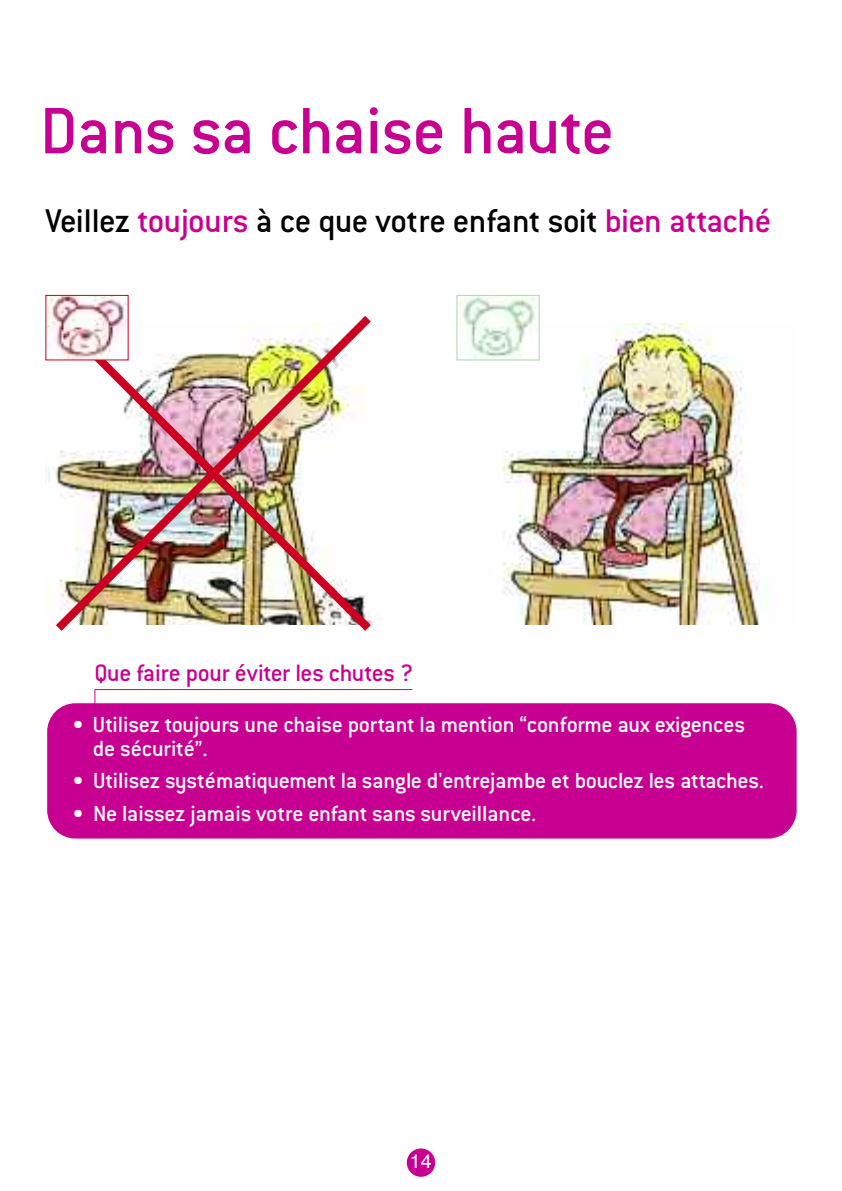
<style>
.page{position:relative;width:842px;height:1191px;background:#fff}
.page>*{position:absolute;margin:0;border:0;box-sizing:border-box;transform-origin:0 0}
.t1{font:500 72px "Conduit ITC";letter-spacing:-.015em;color:#c80092}
.t2{font:500 36px "Conduit ITC";letter-spacing:-.015em;color:#000}
.t3{font:500 26px "Conduit ITC";letter-spacing:-.015em;color:#c80092}
.t4{font:500 24px/24px "Conduit ITC";letter-spacing:-.015em;color:#fff}
.t5{font:19.6px "Helvetica";color:#fff}
.s1{color:#c80092}
</style>
<div class="page">
<hr style="left:94px;top:689px;width:1px;height:34px;background:#c80092">
<img style="left:456px;top:324px;width:304px;height:300px">
<div style="left:47px;top:703px;width:750px;height:135px;background:#c80092;border-radius:28px"></div>
<hr style="left:95px;top:689px;width:317px;height:1px;background:#c80092">
<img style="left:458px;top:297px;width:80px;height:61px">
<div style="left:456px;top:295px;width:84px;height:65px;border:1px solid #add8ae"></div>
<img style="left:47px;top:316px;width:326px;height:315px">
<img style="left:47px;top:297px;width:80px;height:61px">
<div style="left:407px;top:1148px;width:28px;height:28px;background:#c80092;border-radius:50%"></div>
<h1 class="t1" style="left:40px;top:108px;width:576px">Dans sa chaise haute</h1>
<h2 class="t2" style="left:45px;top:210px;width:728px">Veillez <span class="s1">toujours</span> à ce que votre enfant soit <span class="s1">bien attaché</span></h2>
<p class="t3" style="left:94px;top:664px;width:320px">Que faire pour éviter les chutes ?</p>
<p class="t4" style="left:93px;top:715px;width:653px;text-indent:-20px">• Utilisez toujours une chaise portant la mention “conforme aux exigences de sécurité”.</p>
<p class="t4" style="left:73px;top:771px;width:693px">• Utilisez systématiquement la sangle d'entrejambe et bouclez les attaches.</p>
<p class="t4" style="left:73px;top:804px;width:465px">• Ne laissez jamais votre enfant sans surveillance.</p>
<p class="t5" style="left:410px;top:1152px;width:23px">14</p>
</div>
